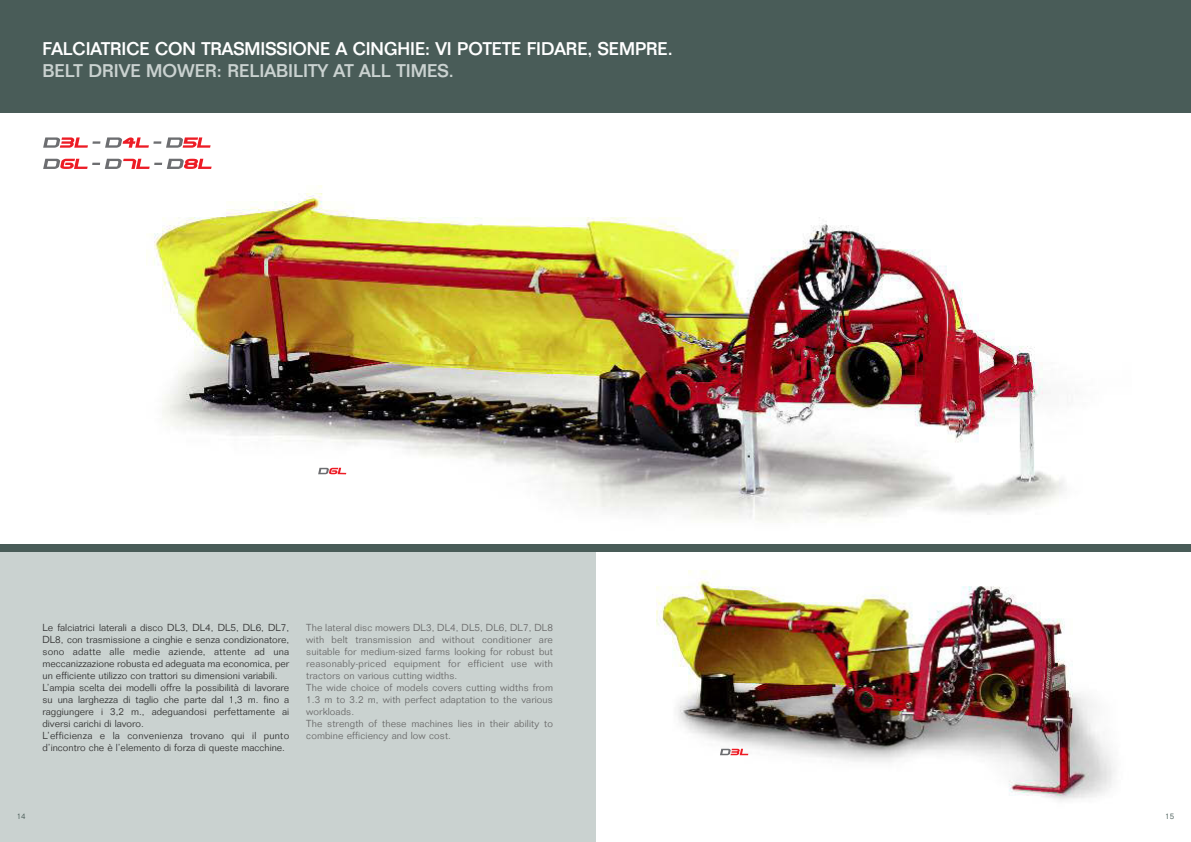
<style>
.page{position:relative;width:1191px;height:842px;background:#fff}
.page>*{position:absolute;margin:0;border:0;box-sizing:border-box;transform-origin:0 0}
.t1{font:500 18px "Folio";color:#fff}
.t2{font:500 18px "Folio";color:#cad2d0}
.t3{font:300 10px/12px "Folio";color:#353535}
.t4{font:300 10px/12px "Folio";letter-spacing:.01em;color:#6b6b6b}
.t5{font:300 8px "Folio";color:#495c58}
</style>
<div class="page">
<div style="left:0;top:550px;width:595px;height:292px;background:#cad2d0"></div>
<img style="left:656px;top:570px;width:459px;height:231px">
<div style="left:595px;top:0;width:596px;height:113px;background:#495c58"></div>
<img style="left:146px;top:185px;width:918px;height:338px">
<div style="left:0;top:0;width:595px;height:113px;background:#495c58"></div>
<div style="left:0;top:544px;width:595px;height:7px;background:#495c58"></div>
<div style="left:595px;top:544px;width:596px;height:7px;background:#495c58"></div>
<svg style="left:318px;top:468px;width:28px;height:6px"></svg>
<svg style="left:43px;top:137px;width:168px;height:11px"></svg>
<svg style="left:43px;top:159px;width:169px;height:10px"></svg>
<svg style="left:720px;top:749px;width:28px;height:6px"></svg>
<h1 class="t1" style="left:43px;top:43px;width:631px">FALCIATRICE CON TRASMISSIONE A CINGHIE: VI POTETE FIDARE, SEMPRE.</h1>
<h1 class="t2" style="left:43px;top:65px;width:413px">BELT DRIVE MOWER: RELIABILITY AT ALL TIMES.</h1>
<p class="t3" style="left:43px;top:622px;width:248px">Le falciatrici laterali a disco DL3, DL4, DL5, DL6, DL7, DL8, con trasmissione a cinghie e senza condizionatore, sono adatte alle medie aziende, attente ad una meccanizzazione robusta ed adeguata ma economica, per un efficiente utilizzo con trattori su dimensioni variabili.<br>L’ampia scelta dei modelli offre la possibilità di lavorare su una larghezza di taglio che parte dal 1,3 m. fino a raggiungere i 3,2 m., adeguandosi perfettamente ai diversi carichi di lavoro.<br>L’efficienza e la convenienza trovano qui il punto d’incontro che è l’elemento di forza di queste macchine.</p>
<p class="t4" style="left:306px;top:622px;width:248px">The lateral disc mowers DL3, DL4, DL5, DL6, DL7, DL8 with belt transmission and without conditioner are suitable for medium-sized farms looking for robust but reasonably-priced equipment for efficient use with tractors on various cutting widths.<br>The wide choice of models covers cutting widths from 1.3 m to 3.2 m, with perfect adaptation to the various workloads.<br>The strength of these machines lies in their ability to combine efficiency and low cost.</p>
<p class="t5" style="left:17px;top:814px;width:10px">14</p>
<p class="t5" style="left:1165px;top:814px;width:10px">15</p>
</div>
